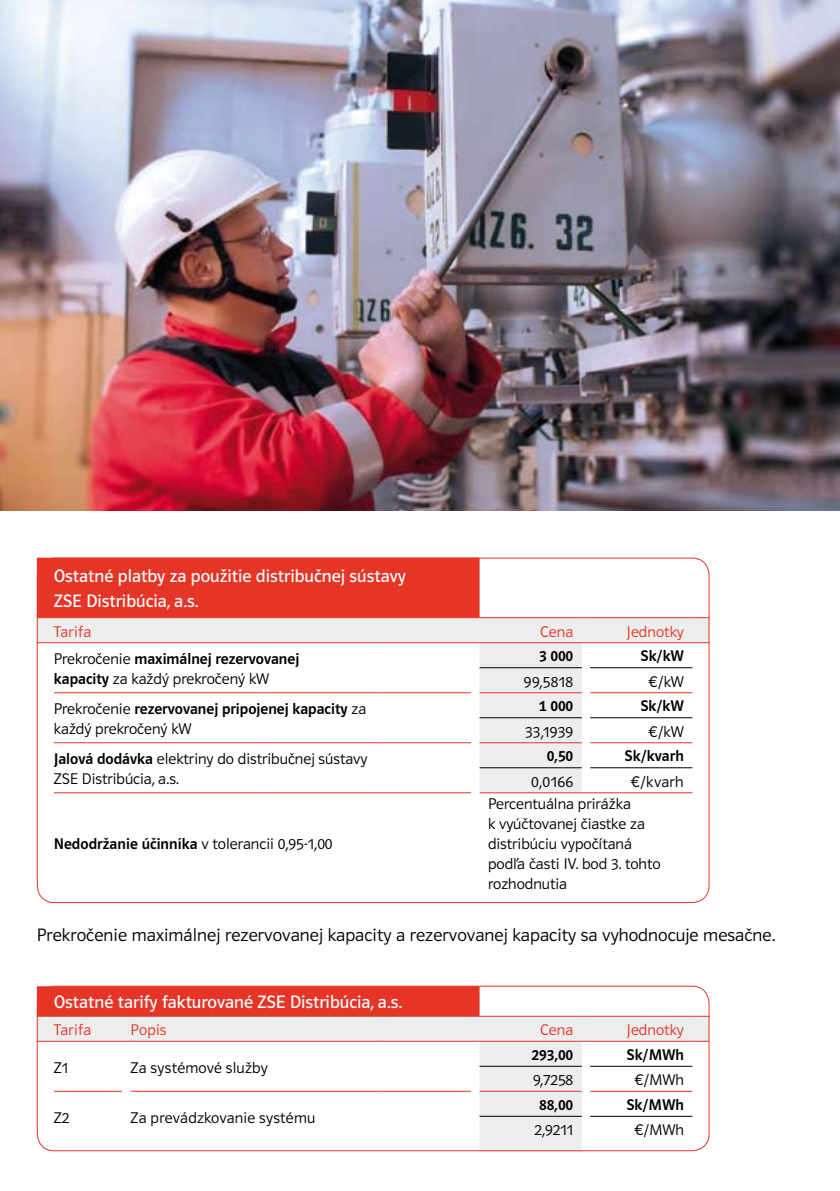
<style>
.page{position:relative;width:840px;height:1191px;background:#fff}
.page>*{position:absolute;margin:0;border:0;box-sizing:border-box;transform-origin:0 0}
.t1{font:18.6px/25px "Polo ZE11 R Buch";color:#fff}
.t2{font:18.6px "Polo ZE11 K Leicht";letter-spacing:.005em;color:#000}
.t3{font:16px/20px "Polo ZE11 K Leicht";color:#000}
.t4{font:16px "Polo ZE11 R Krftg";color:#000}
.t5{font:16px "Polo ZE11 R Leicht";letter-spacing:.005em;color:#e53527}
.t6{font:16px "Polo ZE11 R Leicht";letter-spacing:.005em;color:#000}
.t7{font:16px "Polo ZE11 K Leicht";letter-spacing:.01em;color:#e53527}
.s1{font-family:"Polo ZE11 K Leicht"}
.s2{font-family:"Polo ZE11 R Krftg"}
</style>
<div class="page">
<img style="left:0;top:0;width:839px;height:510px">
<div style="left:39px;top:1016px;width:668px;height:24px;background:#eceded"></div>
<div style="left:37px;top:986px;width:442px;height:30px;background:#e53527"></div>
<hr style="left:479px;top:1015px;width:102px;height:1px;background:#e53527">
<hr style="left:590px;top:1015px;width:102px;height:1px;background:#e53527">
<svg style="left:692px;top:1015px;width:15px;height:1px"></svg>
<svg style="left:37px;top:1040px;width:672px;height:111px"></svg>
<hr style="left:386px;top:1091px;width:85px;height:1px;background:#e53527">
<hr style="left:479px;top:1091px;width:102px;height:1px;background:#e53527">
<hr style="left:590px;top:1091px;width:102px;height:1px;background:#e53527">
<div style="left:37px;top:985px;width:672px;height:166px;border:1px solid #e53527;border-radius:17px"></div>
<svg style="left:39px;top:618px;width:668px;height:174px"></svg>
<svg style="left:37px;top:792px;width:672px;height:110px"></svg>
<div style="left:266px;top:892px;width:111px;height:10px;background:#fff"></div>
<div style="left:37px;top:557px;width:442px;height:61px;background:#e53527"></div>
<hr style="left:479px;top:617px;width:102px;height:1px;background:#e53527">
<hr style="left:590px;top:617px;width:102px;height:1px;background:#e53527">
<svg style="left:692px;top:617px;width:15px;height:1px"></svg>
<svg style="left:39px;top:642px;width:15px;height:1px"></svg>
<hr style="left:54px;top:642px;width:204px;height:1px;background:#e53527">
<hr style="left:266px;top:642px;width:111px;height:1px;background:#e53527">
<hr style="left:386px;top:642px;width:85px;height:1px;background:#e53527">
<hr style="left:479px;top:642px;width:102px;height:1px;background:#e53527">
<hr style="left:590px;top:642px;width:102px;height:1px;background:#e53527">
<svg style="left:692px;top:642px;width:15px;height:1px"></svg>
<hr style="left:479px;top:667px;width:102px;height:1px;background:#000">
<hr style="left:590px;top:667px;width:102px;height:1px;background:#000">
<hr style="left:479px;top:717px;width:102px;height:1px;background:#000">
<hr style="left:590px;top:717px;width:102px;height:1px;background:#000">
<hr style="left:479px;top:767px;width:102px;height:1px;background:#000">
<hr style="left:590px;top:767px;width:102px;height:1px;background:#000">
<hr style="left:54px;top:692px;width:204px;height:1px;background:#e53527">
<hr style="left:266px;top:692px;width:111px;height:1px;background:#e53527">
<hr style="left:386px;top:692px;width:85px;height:1px;background:#e53527">
<hr style="left:54px;top:742px;width:204px;height:1px;background:#e53527">
<hr style="left:266px;top:742px;width:111px;height:1px;background:#e53527">
<hr style="left:386px;top:742px;width:85px;height:1px;background:#e53527">
<hr style="left:479px;top:692px;width:102px;height:1px;background:#e53527">
<hr style="left:590px;top:692px;width:102px;height:1px;background:#e53527">
<hr style="left:479px;top:742px;width:102px;height:1px;background:#e53527">
<hr style="left:590px;top:742px;width:102px;height:1px;background:#e53527">
<hr style="left:54px;top:792px;width:204px;height:1px;background:#e53527">
<hr style="left:266px;top:792px;width:111px;height:1px;background:#e53527">
<hr style="left:386px;top:792px;width:85px;height:1px;background:#e53527">
<svg style="left:479px;top:792px;width:213px;height:109px"></svg>
<p class="t1" style="left:54px;top:564px;width:353px">Ostatné platby za použitie distribučnej sústavy<br>ZSE Distribúcia, a.s.</p>
<p class="t7" style="left:54px;top:622px;width:39px">Tarifa</p>
<p class="t5" style="left:540px;top:622px;width:34px">Cena</p>
<p class="t5" style="left:626px;top:622px;width:59px">Jednotky</p>
<p class="t4" style="left:54px;top:650px;width:247px"><span class="s1">Prekročenie</span> maximálnej rezervovanej</p>
<p class="t3" style="left:54px;top:669px;width:217px"><span class="s2">kapacity</span> za každý prekročený kW</p>
<p class="t4" style="left:538px;top:648px;width:36px">3 000</p>
<p class="t4" style="left:640px;top:648px;width:45px">Sk/kW</p>
<p class="t3" style="left:523px;top:671px;width:51px">99,5818</p>
<p class="t6" style="left:648px;top:672px;width:37px"><span class="s1">◊</span>/kW</p>
<p class="t4" style="left:54px;top:700px;width:314px"><span class="s1">Prekročenie</span> rezervovanej pripojenej kapacity <span class="s1">za</span></p>
<p class="t3" style="left:54px;top:719px;width:139px">každý prekročený kW</p>
<p class="t4" style="left:538px;top:697px;width:36px">1 000</p>
<p class="t4" style="left:640px;top:697px;width:45px">Sk/kW</p>
<p class="t3" style="left:524px;top:721px;width:50px">33,1939</p>
<p class="t6" style="left:648px;top:722px;width:37px"><span class="s1">◊</span>/kW</p>
<p class="t3" style="left:54px;top:749px;width:315px"><span class="s2">Jalová dodávka</span> elektriny do distribučnej sústavy<br>ZSE Distribúcia, a.s.</p>
<p class="t4" style="left:546px;top:747px;width:28px">0,50</p>
<p class="t4" style="left:624px;top:747px;width:61px">Sk/kvarh</p>
<p class="t3" style="left:531px;top:771px;width:43px">0,0166</p>
<p class="t3" style="left:630px;top:771px;width:55px">◊/kvarh</p>
<p class="t3" style="left:487px;top:794px;width:174px">Percentuálna prirážka<br>k vyúčtovanej čiastke za distribúciu vypočítaná podľa časti IV. bod 3. tohto rozhodnutia</p>
<p class="t2" style="left:37px;top:924px;width:739px">Prekročenie maximálnej rezervovanej kapacity a rezervovanej kapacity sa vyhodnocuje mesačne.</p>
<p class="t3" style="left:54px;top:834px;width:280px"><span class="s2">Nedodržanie účinníka</span> v tolerancii 0,95-1,00</p>
<p class="t1" style="left:54px;top:990px;width:349px">Ostatné tarify fakturované ZSE Distribúcia, a.s.</p>
<p class="t7" style="left:54px;top:1021px;width:39px">Tarifa</p>
<p class="t7" style="left:130px;top:1021px;width:37px">Popis</p>
<p class="t5" style="left:540px;top:1021px;width:34px">Cena</p>
<p class="t5" style="left:626px;top:1021px;width:59px">Jednotky</p>
<p class="t3" style="left:54px;top:1057px;width:16px">Z1</p>
<p class="t3" style="left:130px;top:1057px;width:139px">Za systémové služby</p>
<p class="t4" style="left:531px;top:1046px;width:43px">293,00</p>
<p class="t4" style="left:626px;top:1046px;width:59px">Sk/MWh</p>
<p class="t3" style="left:533px;top:1069px;width:42px">9,7258</p>
<p class="t6" style="left:633px;top:1071px;width:51px"><span class="s1">◊</span>/MWh</p>
<p class="t3" style="left:54px;top:1107px;width:17px">Z2</p>
<p class="t3" style="left:130px;top:1107px;width:186px">Za prevádzkovanie systému</p>
<p class="t4" style="left:538px;top:1096px;width:36px">88,00</p>
<p class="t4" style="left:626px;top:1096px;width:59px">Sk/MWh</p>
<p class="t3" style="left:534px;top:1120px;width:40px">2,9211</p>
<p class="t6" style="left:633px;top:1121px;width:51px"><span class="s1">◊</span>/MWh</p>
</div>
